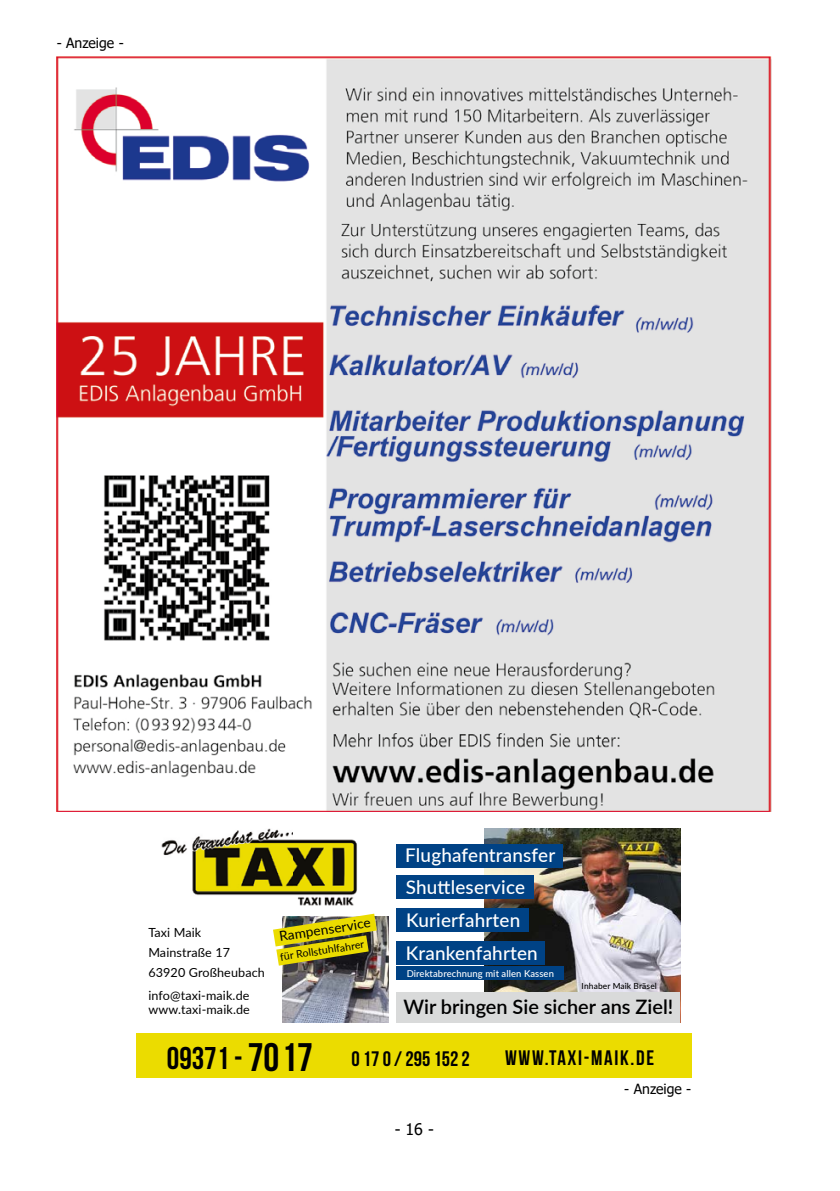
<style>
.page{position:relative;width:840px;height:1191px;background:#fff}
.page>*{position:absolute;margin:0;border:0;box-sizing:border-box;transform-origin:0 0}
.t1{font:21px "Bebas Neue";letter-spacing:.08em;color:#000}
.t2{font:600 19.8px "Lato";color:#000}
.t3{font:500 18.8px "Lato";letter-spacing:.01em;color:#fff}
.t4{font:16px "Tahoma";color:#000}
.t5{font:14px "Tahoma";color:#000}
.t6{font:13.6px "Lato";color:#000}
.t7{font:12.6px/19.8px "Lato";letter-spacing:.01em;color:#000}
.t8{font:10.4px "Lato";color:#000}
.t9{font:500 9.4px "Lato";letter-spacing:.01em;color:#fff}
.t10{font:500 8.4px "Lato";letter-spacing:.015em;color:#000}
.s1{font-size:31.4px}
.s2{font-size:39.8px}
</style>
<div class="page">
<img style="left:57px;top:57px;width:714px;height:754px">
<img style="left:282px;top:916px;width:106px;height:107px">
<img style="left:484px;top:828px;width:196px;height:164px">
<img style="left:273px;top:913px;width:103px;height:52px">
<img style="left:161px;top:828px;width:196px;height:78px">
<div style="left:396px;top:908px;width:133px;height:24px;background:#004285"></div>
<div style="left:136px;top:1033px;width:555px;height:44px;background:#ebdc00"></div>
<div style="left:396px;top:940px;width:149px;height:24px;background:#004285"></div>
<div style="left:396px;top:844px;width:167px;height:24px;background:#004285"></div>
<div style="left:396px;top:875px;width:137px;height:24px;background:#004285"></div>
<div style="left:396px;top:992px;width:284px;height:31px;background:#d9dada"></div>
<div style="left:396px;top:966px;width:167px;height:13px;background:#004285"></div>
<p class="t5" style="left:57px;top:33px;width:68px">- Anzeige -</p>
<h3 class="t3" style="left:405px;top:841px;width:151px">Flughafentransfer</h3>
<h3 class="t3" style="left:405px;top:874px;width:121px">Shuttleservice</h3>
<h3 class="t3" style="left:406px;top:907px;width:115px">Kurierfahrten</h3>
<p class="t6" style="left:277px;top:927px;width:94px;rotate:-9deg">Rampenservice</p>
<p class="t8" style="left:279px;top:950px;width:86px;rotate:-9deg">für Rollstuhlfahrer</p>
<p class="t7" style="left:148px;top:922px;width:118px">Taxi Maik<br>Mainstraße 17<br>63920 Großheubach</p>
<p class="t7" style="left:148px;top:987px;width:103px;line-height:14.6px">info@taxi-maik.de www.taxi-maik.de</p>
<h1 class="t1" style="left:167px;top:1047px;width:304px"><span class="s1">09371 -</span> <span class="s2">70 17</span> 0 17 0 / 295 152 2</h1>
<h3 class="t3" style="left:405px;top:939px;width:133px">Krankenfahrten</h3>
<p class="t9" style="left:406px;top:966px;width:149px">Direktabrechnung mit allen Kassen</p>
<p class="t10" style="left:581px;top:979px;width:77px">Inhaber Maik Bräsel</p>
<h2 class="t2" style="left:403px;top:992px;width:271px">Wir bringen Sie sicher ans Ziel!</h2>
<h1 class="t1" style="left:505px;top:1046px;width:150px">WWW.TAXI-MAIK.DE</h1>
<p class="t4" style="left:394px;top:1118px;width:41px">- 16 -</p>
<p class="t5" style="left:624px;top:1079px;width:68px">- Anzeige -</p>
</div>
